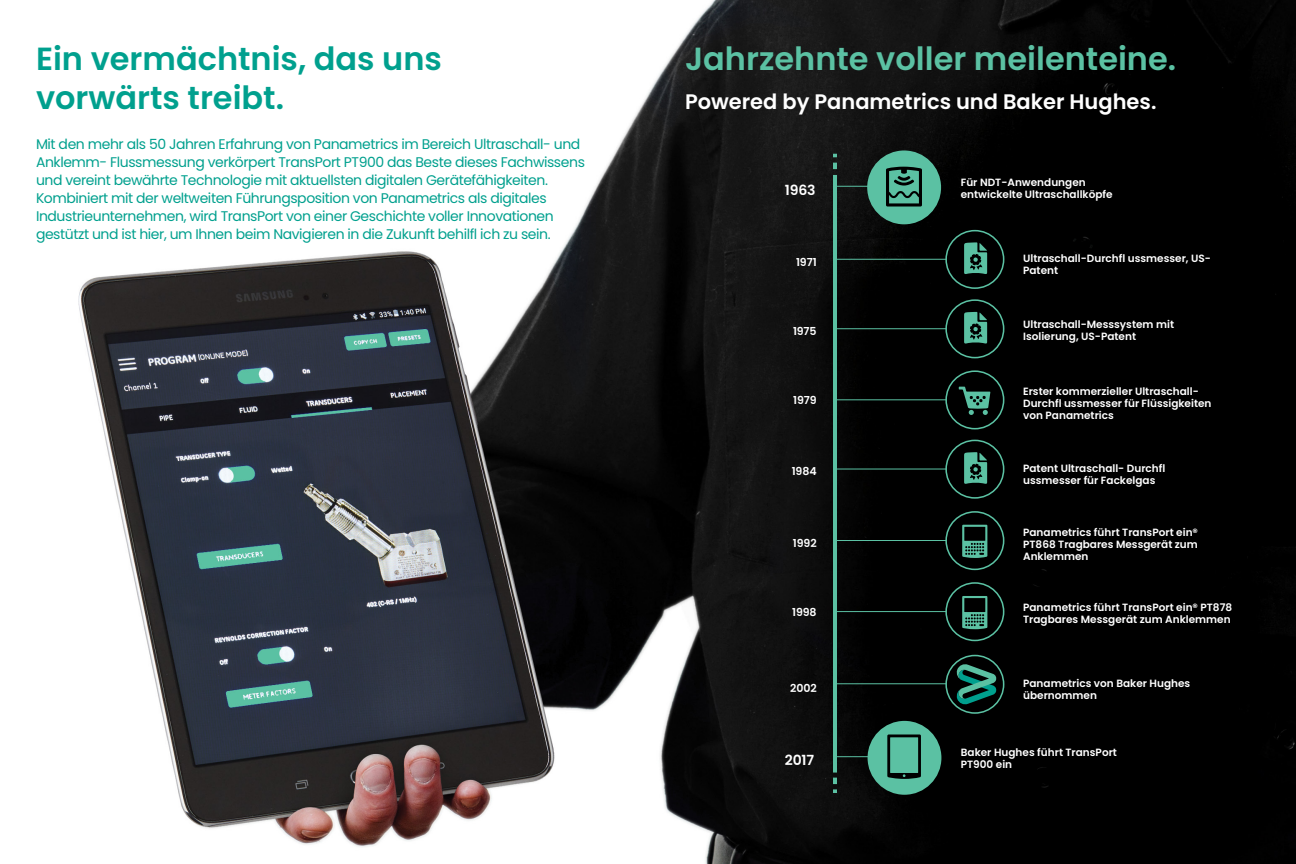
<style>
.page{position:relative;width:1296px;height:864px;background:#fff}
.page>*{position:absolute;margin:0;border:0;box-sizing:border-box;transform-origin:0 0}
.t1{font:600 32px/38.4px "Poppins";color:#00a08e}
.t2{font:600 32px "Poppins";color:#5bc1a3}
.t3{font:600 21px "Poppins";color:#fff}
.t4{font:14px/18px "Poppins";letter-spacing:-.03em;color:#00a08e}
.t5{font:600 14px "Poppins";letter-spacing:-.01em;color:#fff}
.t6{font:600 11px "Poppins";letter-spacing:-.01em;color:#fff}
.t7{font:600 10.5px/12px "Poppins";color:#fff}
</style>
<div class="page">
<img style="left:78px;top:0;width:1218px;height:864px">
<div style="left:867px;top:150px;width:74px;height:74px;background:#5bc1a3;border-radius:50%"></div>
<hr style="left:835px;top:186px;width:33px;height:1px;background:#5bc1a3">
<hr style="left:835px;top:756px;width:33px;height:1px;background:#5bc1a3">
<hr style="left:835px;top:259px;width:111px;height:1px;background:#5bc1a3">
<hr style="left:835px;top:328px;width:111px;height:1px;background:#5bc1a3">
<hr style="left:835px;top:540px;width:111px;height:1px;background:#5bc1a3">
<hr style="left:835px;top:399px;width:111px;height:1px;background:#5bc1a3">
<hr style="left:835px;top:611px;width:111px;height:1px;background:#5bc1a3">
<hr style="left:835px;top:469px;width:111px;height:1px;background:#5bc1a3">
<hr style="left:835px;top:683px;width:111px;height:1px;background:#5bc1a3">
<hr style="left:833px;top:175px;width:4px;height:598px;background:#5bc1a3">
<svg style="left:833px;top:163px;width:4px;height:6px"></svg>
<svg style="left:833px;top:778px;width:4px;height:15px"></svg>
<svg style="left:833px;top:154px;width:4px;height:3px"></svg>
<svg style="left:945px;top:230px;width:59px;height:59px"></svg>
<svg style="left:945px;top:299px;width:59px;height:59px"></svg>
<svg style="left:945px;top:440px;width:59px;height:59px"></svg>
<svg style="left:945px;top:370px;width:59px;height:59px"></svg>
<svg style="left:945px;top:511px;width:59px;height:59px"></svg>
<svg style="left:945px;top:582px;width:59px;height:59px"></svg>
<svg style="left:886px;top:167px;width:36px;height:40px"></svg>
<div style="left:868px;top:721px;width:73px;height:74px;background:#5bc1a3;border-radius:50%"></div>
<svg style="left:887px;top:735px;width:34px;height:44px"></svg>
<svg style="left:945px;top:655px;width:59px;height:59px"></svg>
<h1 class="t1" style="left:36px;top:40px;width:408px">Ein vermächtnis, das uns vorwärts treibt.</h1>
<p class="t4" style="left:36px;top:135px;width:550px">Mit den mehr als 50 Jahren Erfahrung von Panametrics im Bereich Ultraschall- und Anklemm- Flussmessung verkörpert TransPort PT900 das Beste dieses Fachwissens und vereint bewährte Technologie mit aktuellsten digitalen Gerätefähigkeiten.<br>Kombiniert mit der weltweiten Führungsposition von Panametrics als digitales Industrieunternehmen, wird TransPort von einer Geschichte voller Innovationen gestützt und ist hier, um Ihnen beim Navigieren in die Zukunft behilfl ich zu sein.</p>
<h1 class="t2" style="left:685px;top:40px;width:493px">Jahrzehnte voller meilenteine.</h1>
<h2 class="t3" style="left:685px;top:89px;width:473px">Powered by Panametrics und Baker Hughes.</h2>
<h3 class="t5" style="left:785px;top:182px;width:32px">1963</h3>
<p class="t6" style="left:796px;top:255px;width:22px">1971</p>
<p class="t6" style="left:793px;top:324px;width:25px">1975</p>
<p class="t6" style="left:793px;top:394px;width:25px">1979</p>
<p class="t6" style="left:792px;top:465px;width:26px">1984</p>
<p class="t6" style="left:793px;top:537px;width:25px">1992</p>
<p class="t6" style="left:792px;top:606px;width:26px">1998</p>
<p class="t6" style="left:790px;top:681px;width:28px">2002</p>
<h3 class="t5" style="left:785px;top:752px;width:31px">2017</h3>
<p class="t7" style="left:961px;top:176px;width:153px">Für NDT-Anwendungen entwickelte Ultraschallköpfe</p>
<p class="t7" style="left:1023px;top:253px;width:189px">Ultraschall-Durchfl ussmesser, US-<br>Patent</p>
<p class="t7" style="left:1023px;top:319px;width:152px">Ultraschall-Messsystem mit<br>Isolierung, US-Patent</p>
<p class="t7" style="left:1023px;top:386px;width:190px">Erster kommerzieller Ultraschall-<br>Durchfl ussmesser für Flüssigkeiten von Panametrics</p>
<p class="t7" style="left:1023px;top:462px;width:144px">Patent Ultraschall- Durchfl ussmesser für Fackelgas</p>
<p class="t7" style="left:1023px;top:526px;width:176px;text-align:justify">Panametrics führt TransPort ein® PT868 Tragbares Messgerät zum Anklemmen</p>
<p class="t7" style="left:1023px;top:601px;width:211px">Panametrics führt TransPort ein® PT878<br>Tragbares Messgerät zum Anklemmen</p>
<p class="t7" style="left:1023px;top:677px;width:169px">Panametrics von Baker Hughes übernommen</p>
<p class="t7" style="left:961px;top:746px;width:158px">Baker Hughes führt TransPort<br>PT900 ein</p>
</div>
